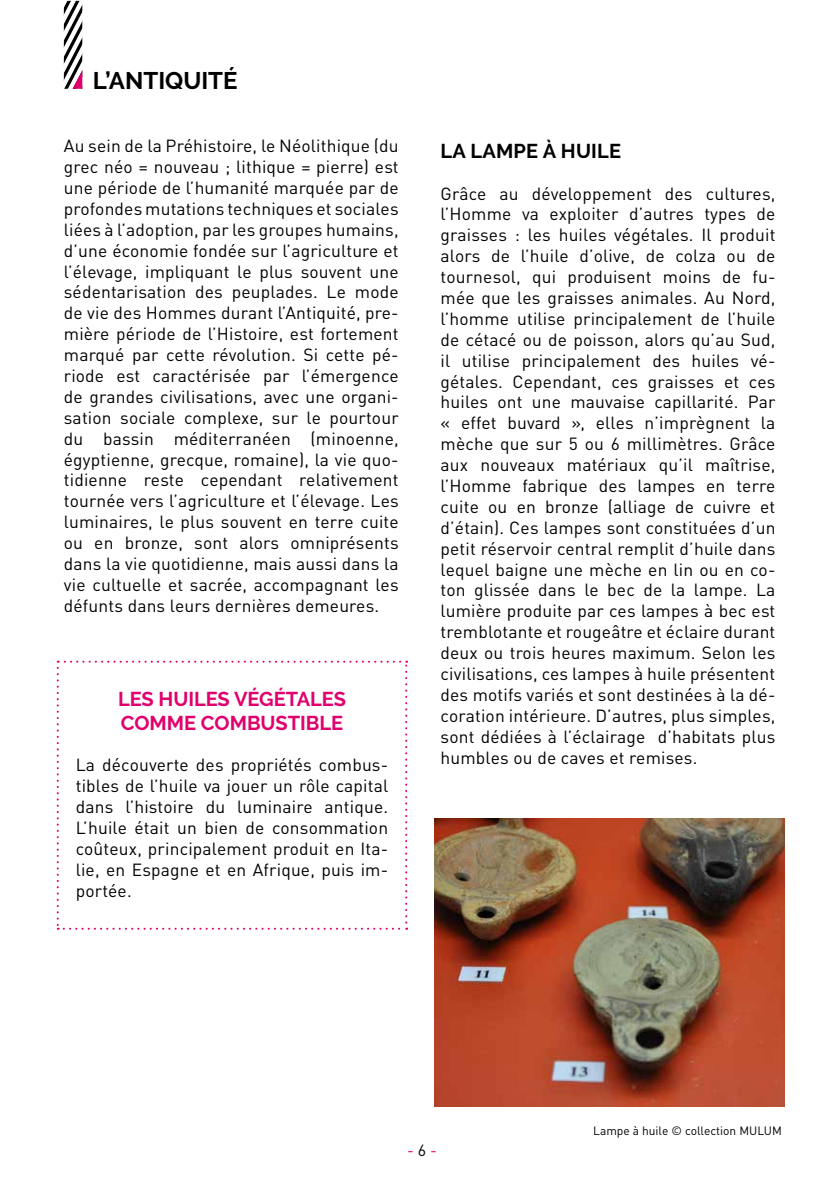
<style>
.page{position:relative;width:840px;height:1191px;background:#fff}
.page>*{position:absolute;margin:0;border:0;box-sizing:border-box;transform-origin:0 0}
.t1{font:700 24px "Raleway";color:#000}
.t2{font:700 20px/24px "Raleway";color:#e0006d}
.t3{font:700 20px "Raleway";letter-spacing:.01em;color:#000}
.t4{font:17.4px/20.8px "DIN Pro";letter-spacing:.01em;color:#000;text-align:justify}
.t5{font:16px "DIN Pro";color:#e0006d}
.t6{font:12px "DIN Pro";color:#000}
.s1{color:#000}
</style>
<div class="page">
<svg style="left:57px;top:660px;width:350px;height:269px"></svg>
<img style="left:434px;top:818px;width:350px;height:288px">
<svg style="left:64px;top:1px;width:18px;height:88px"></svg>
<h1 class="t1" style="left:93px;top:66px;width:146px">L’ANTIQUITÉ</h1>
<p class="t4" style="left:64px;top:134px;width:336px">Au sein de la Préhistoire, le Néolithique (du grec néo = nouveau ; lithique = pierre) est une période de l’humanité marquée par de profondes mutations techniques et sociales liées à l’adoption, par les groupes humains, d’une économie fondée sur l’agriculture et l’élevage, impliquant le plus souvent une sédentarisation des peuplades. Le mode de vie des Hommes durant l’Antiquité, pre&shy;mière période de l’Histoire, est fortement marqué par cette révolution. Si cette pé&shy;riode est caractérisée par l’émergence de grandes civilisations, avec une organi&shy;sation sociale complexe, sur le pourtour du bassin méditerranéen (minoenne, égyptienne, grecque, romaine), la vie quo&shy;tidienne reste cependant relativement tournée vers l’agriculture et l’élevage. Les luminaires, le plus souvent en terre cuite ou en bronze, sont alors omniprésents dans la vie quotidienne, mais aussi dans la vie cultuelle et sacrée, accompagnant les défunts dans leurs dernières demeures.</p>
<p class="t3" style="left:440px;top:139px;width:182px">LA LAMPE À HUILE</p>
<p class="t4" style="left:440px;top:181px;width:336px">Grâce au développement des cultures, l’Homme va exploiter d’autres types de graisses : les huiles végétales. Il produit alors de l’huile d’olive, de colza ou de tournesol, qui produisent moins de fu&shy;mée que les graisses animales. Au Nord, l’homme utilise principalement de l’huile de cétacé ou de poisson, alors qu’au Sud, il utilise principalement des huiles vé&shy;gétales. Cependant, ces graisses et ces huiles ont une mauvaise capillarité. Par « effet buvard », elles n’imprègnent la mèche que sur 5 ou 6 millimètres. Grâce aux nouveaux matériaux qu’il maîtrise, l’Homme fabrique des lampes en terre cuite ou en bronze (alliage de cuivre et d’étain). Ces lampes sont constituées d’un petit réservoir central remplit d’huile dans lequel baigne une mèche en lin ou en co&shy;ton glissée dans le bec de la lampe. La lumière produite par ces lampes à bec est tremblotante et rougeâtre et éclaire durant deux ou trois heures maximum. Selon les civilisations, ces lampes à huile présentent des motifs variés et sont destinées à la dé&shy;coration intérieure. D’autres, plus simples, sont dédiées à l’éclairage d’habitats plus humbles ou de caves et remises.</p>
<p class="t2" style="left:118px;top:686px;width:229px">LES HUILES VÉGÉTALES<br>COMME COMBUSTIBLE</p>
<p class="t4" style="left:76px;top:753px;width:314px">La découverte des propriétés combus&shy;tibles de l’huile va jouer un rôle capital dans l’histoire du luminaire antique.<br>L’huile était un bien de consommation coûteux, principalement produit en Ita&shy;lie, en Espagne et en Afrique, puis im&shy;portée.</p>
<p class="t5" style="left:407px;top:1138px;width:31px">- <span class="s1">6</span> -</p>
<p class="t6" style="left:592px;top:1121px;width:190px">Lampe à huile © collection MULUM</p>
</div>
